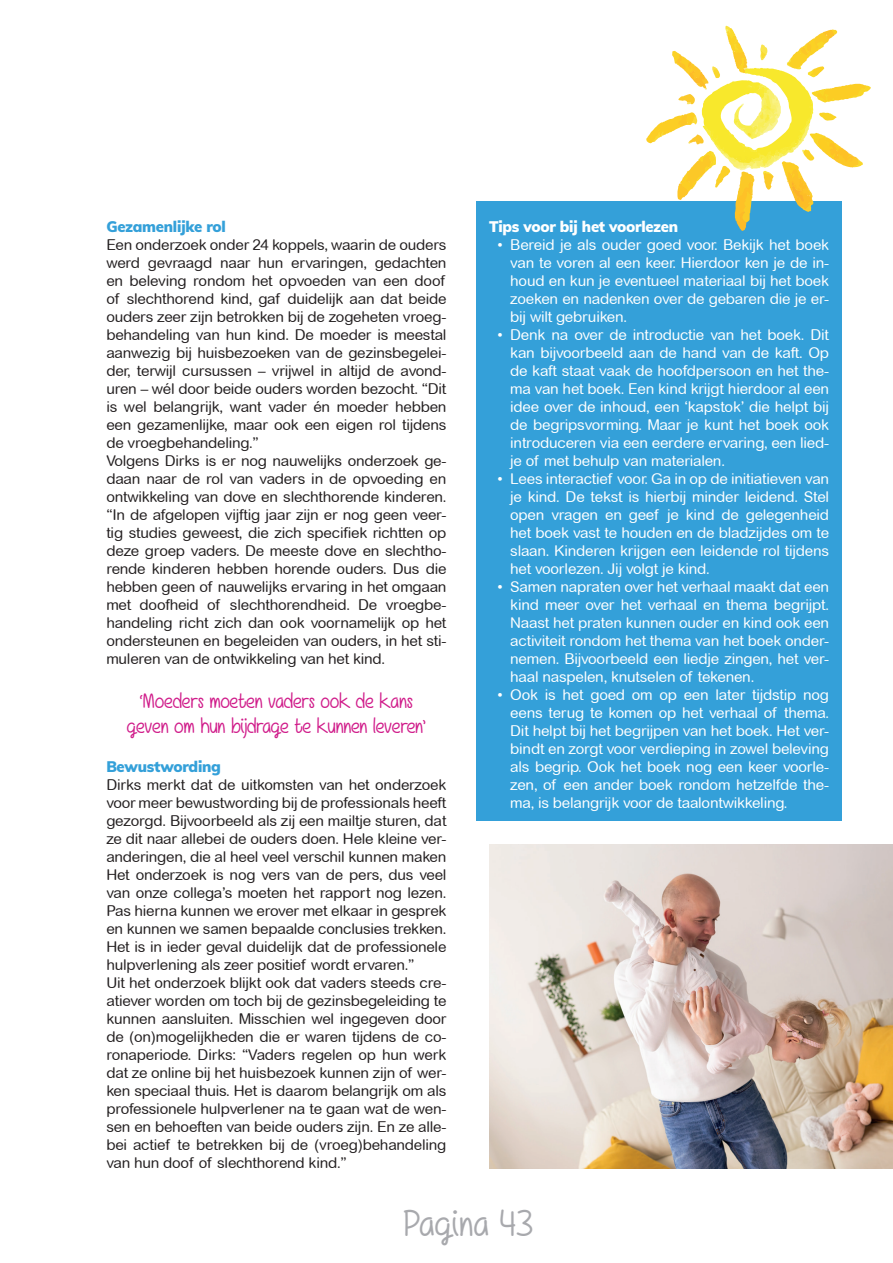
<style>
.page{position:relative;width:893px;height:1263px;background:#fff}
.page>*{position:absolute;margin:0;border:0;box-sizing:border-box;transform-origin:0 0}
.t1{font:37.5px "Girls Have Many Secrets";color:#a8a9ad}
.t2{font:21px/25.2px "Girls Have Many Secrets";letter-spacing:-.015em;color:#d01c8a;text-align:center}
.t3{font:15px/18px "Arial Rounded MT";letter-spacing:-.015em;color:#231f20}
.t4{font:15px/18px "Arial Rounded MT";letter-spacing:-.015em;color:#fff;text-align:justify}
.t5{font:900 15px "Muli";letter-spacing:-.015em;color:#34a0d9}
.t6{font:900 15px "Muli";letter-spacing:-.015em;color:#fff}
</style>
<div class="page">
<div style="left:476px;top:202px;width:366px;height:619px;background:#34a0d9"></div>
<img style="left:489px;top:844px;width:404px;height:324px">
<svg style="left:646px;top:26px;width:225px;height:205px"></svg>
<p class="t5" style="left:106px;top:216px;width:121px">Gezamenlijke rol</p>
<p class="t3" style="left:106px;top:236px;width:342px">Een onderzoek onder 24 koppels, waarin de ouders werd gevraagd naar hun ervaringen, gedachten en beleving rondom het opvoeden van een doof of slechthorend kind, gaf duidelijk aan dat beide ouders zeer zijn betrokken bij de zogeheten vroeg&shy;behandeling van hun kind. De moeder is meestal aanwezig bij huisbezoeken van de gezinsbegelei&shy;der, terwijl cursussen – vrijwel in altijd de avond&shy;uren – wél door beide ouders worden bezocht. “Dit is wel belangrijk, want vader én moeder hebben een gezamenlijke, maar ook een eigen rol tijdens de vroegbehandeling.”<br>Volgens Dirks is er nog nauwelijks onderzoek ge&shy;daan naar de rol van vaders in de opvoeding en ontwikkeling van dove en slechthorende kinderen. “In de afgelopen vijftig jaar zijn er nog geen veer&shy;tig studies geweest, die zich specifiek richtten op deze groep vaders. De meeste dove en slechtho&shy;rende kinderen hebben horende ouders. Dus die hebben geen of nauwelijks ervaring in het omgaan met doofheid of slechthorendheid. De vroegbe&shy;handeling richt zich dan ook voornamelijk op het ondersteunen en begeleiden van ouders, in het sti&shy;muleren van de ontwikkeling van het kind.</p>
<h2 class="t2" style="left:127px;top:688px;width:301px">‘Moeders moeten vaders ook de kans geven om hun bijdrage te kunnen leveren’</h2>
<p class="t5" style="left:106px;top:756px;width:116px">Bewustwording</p>
<p class="t3" style="left:106px;top:776px;width:342px">Dirks merkt dat de uitkomsten van het onderzoek voor meer bewustwording bij de professionals heeft gezorgd. Bijvoorbeeld als zij een mailtje sturen, dat ze dit naar allebei de ouders doen. Hele kleine ver&shy;anderingen, die al heel veel verschil kunnen maken Het onderzoek is nog vers van de pers, dus veel van onze collega’s moeten het rapport nog lezen.<br>Pas hierna kunnen we erover met elkaar in gesprek en kunnen we samen bepaalde conclusies trekken.<br>Het is in ieder geval duidelijk dat de professionele hulpverlening als zeer positief wordt ervaren.”<br>Uit het onderzoek blijkt ook dat vaders steeds cre&shy;atiever worden om toch bij de gezinsbegeleiding te kunnen aansluiten. Misschien wel ingegeven door de (on)mogelijkheden die er waren tijdens de co&shy;ronaperiode. Dirks: “Vaders regelen op hun werk dat ze online bij het huisbezoek kunnen zijn of wer&shy;ken speciaal thuis. Het is daarom belangrijk om als professionele hulpverlener na te gaan wat de wen&shy;sen en behoeften van beide ouders zijn. En ze alle&shy;bei actief te betrekken bij de (vroeg)behandeling van hun doof of slechthorend kind.”</p>
<p class="t6" style="left:489px;top:216px;width:191px">Tips voor bij het voorlezen</p>
<p class="t4" style="left:510px;top:236px;width:320px;text-indent:-13px">• Bereid je als ouder goed voor. Bekijk het boek van te voren al een keer. Hierdoor ken je de in&shy;houd en kun je eventueel materiaal bij het boek zoeken en nadenken over de gebaren die je er&shy;bij wilt gebruiken.</p>
<p class="t4" style="left:510px;top:326px;width:320px;text-indent:-13px">• Denk na over de introductie van het boek. Dit kan bijvoorbeeld aan de hand van de kaft. Op de kaft staat vaak de hoofdpersoon en het the&shy;ma van het boek. Een kind krijgt hierdoor al een idee over de inhoud, een ‘kapstok’ die helpt bij de begripsvorming. Maar je kunt het boek ook introduceren via een eerdere ervaring, een lied&shy;je of met behulp van materialen.</p>
<p class="t4" style="left:510px;top:470px;width:320px;text-indent:-13px">• Lees interactief voor. Ga in op de initiatieven van je kind. De tekst is hierbij minder leidend. Stel open vragen en geef je kind de gelegenheid het boek vast te houden en de bladzijdes om te slaan. Kinderen krijgen een leidende rol tijdens het voorlezen. Jij volgt je kind.</p>
<p class="t4" style="left:510px;top:578px;width:320px;text-indent:-13px">• Samen napraten over het verhaal maakt dat een kind meer over het verhaal en thema begrijpt.<br>Naast het praten kunnen ouder en kind ook een activiteit rondom het thema van het boek onder&shy;nemen. Bijvoorbeeld een liedje zingen, het ver&shy;haal naspelen, knutselen of tekenen.</p>
<p class="t4" style="left:510px;top:686px;width:320px;text-indent:-13px">• Ook is het goed om op een later tijdstip nog eens terug te komen op het verhaal of thema.<br>Dit helpt bij het begrijpen van het boek. Het ver&shy;bindt en zorgt voor verdieping in zowel beleving als begrip. Ook het boek nog een keer voorle&shy;zen, of een ander boek rondom hetzelfde the&shy;ma, is belangrijk voor de taalontwikkeling.</p>
<h1 class="t1" style="left:402px;top:1201px;width:132px">Pagina 43</h1>
</div>
